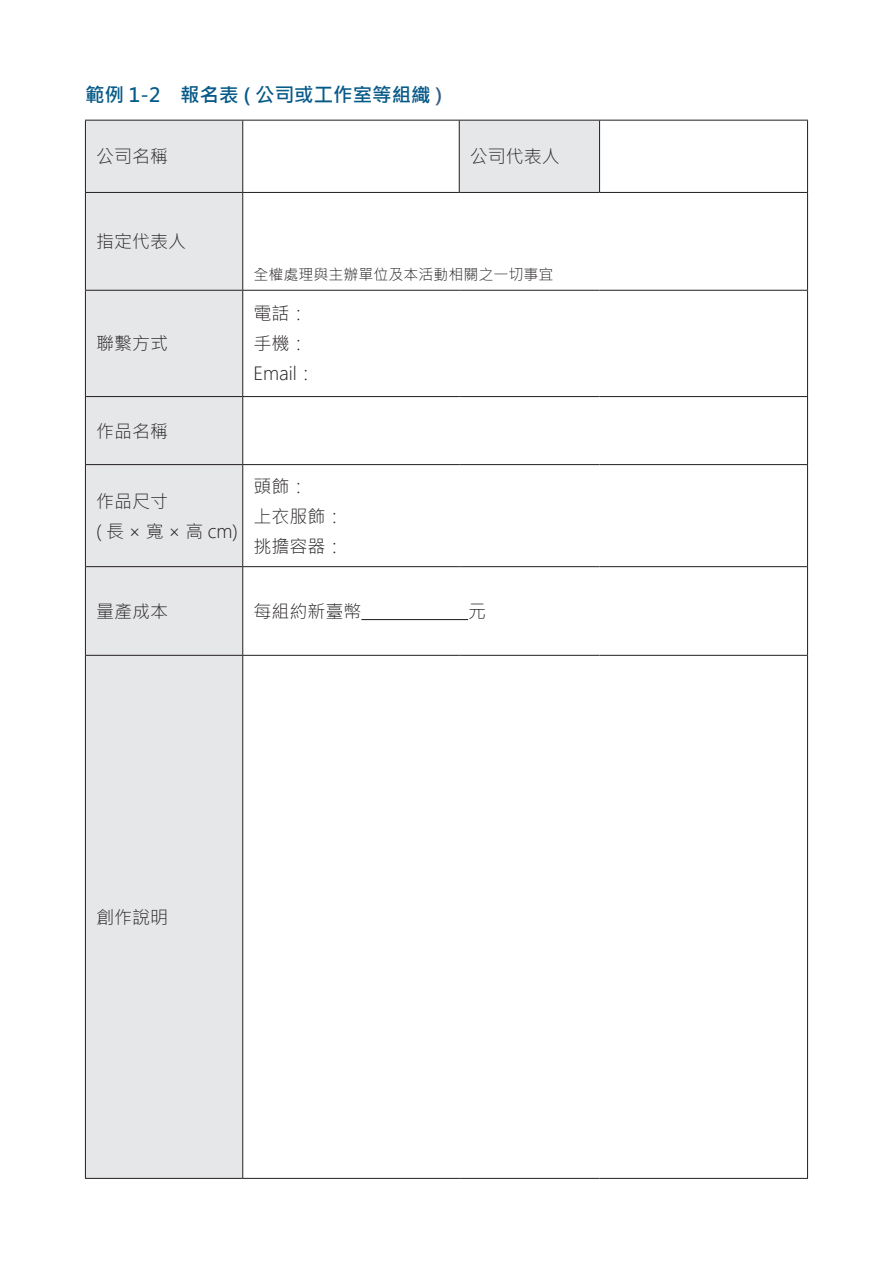
<style>
.page{position:relative;width:893px;height:1263px;background:#fff}
.page>*{position:absolute;margin:0;border:0;box-sizing:border-box;transform-origin:0 0}
.t1{font:700 19.5px "Microsoft Jheng Hei";color:#075a88}
.t2{font:300 18px "Microsoft Jheng Hei";color:#231f20}
.t3{font:300 15px "Microsoft Jheng Hei";color:#231f20}
.s1{color:#315b83}
</style>
<div class="page">
<div style="left:86px;top:121px;width:156px;height:1057px;background:#e6e7e9"></div>
<div style="left:459px;top:120px;width:141px;height:72px;background:#e6e7e9"></div>
<hr style="left:85px;top:120px;width:158px;height:1px;background:#231f20">
<hr style="left:85px;top:121px;width:1px;height:71px;background:#231f20">
<hr style="left:243px;top:120px;width:216px;height:1px;background:#231f20">
<hr style="left:242px;top:121px;width:1px;height:71px;background:#231f20">
<hr style="left:459px;top:120px;width:141px;height:1px;background:#231f20">
<hr style="left:459px;top:121px;width:1px;height:71px;background:#231f20">
<hr style="left:600px;top:120px;width:208px;height:1px;background:#231f20">
<hr style="left:599px;top:121px;width:1px;height:71px;background:#231f20">
<hr style="left:807px;top:121px;width:1px;height:71px;background:#231f20">
<hr style="left:85px;top:192px;width:158px;height:1px;background:#231f20">
<hr style="left:85px;top:193px;width:1px;height:97px;background:#231f20">
<hr style="left:243px;top:192px;width:216px;height:1px;background:#231f20">
<hr style="left:242px;top:193px;width:1px;height:97px;background:#231f20">
<hr style="left:459px;top:192px;width:141px;height:1px;background:#231f20">
<hr style="left:600px;top:192px;width:208px;height:1px;background:#231f20">
<hr style="left:807px;top:193px;width:1px;height:97px;background:#231f20">
<hr style="left:85px;top:290px;width:158px;height:1px;background:#231f20">
<hr style="left:85px;top:291px;width:1px;height:105px;background:#231f20">
<hr style="left:243px;top:290px;width:216px;height:1px;background:#231f20">
<hr style="left:242px;top:291px;width:1px;height:105px;background:#231f20">
<hr style="left:459px;top:290px;width:141px;height:1px;background:#231f20">
<hr style="left:600px;top:290px;width:208px;height:1px;background:#231f20">
<hr style="left:807px;top:291px;width:1px;height:105px;background:#231f20">
<hr style="left:85px;top:396px;width:158px;height:1px;background:#231f20">
<hr style="left:85px;top:397px;width:1px;height:67px;background:#231f20">
<hr style="left:243px;top:396px;width:216px;height:1px;background:#231f20">
<hr style="left:242px;top:397px;width:1px;height:67px;background:#231f20">
<hr style="left:459px;top:396px;width:141px;height:1px;background:#231f20">
<hr style="left:600px;top:396px;width:208px;height:1px;background:#231f20">
<hr style="left:807px;top:397px;width:1px;height:67px;background:#231f20">
<hr style="left:85px;top:464px;width:158px;height:1px;background:#231f20">
<hr style="left:85px;top:465px;width:1px;height:101px;background:#231f20">
<hr style="left:243px;top:464px;width:216px;height:1px;background:#231f20">
<hr style="left:242px;top:465px;width:1px;height:101px;background:#231f20">
<hr style="left:459px;top:464px;width:141px;height:1px;background:#231f20">
<hr style="left:600px;top:464px;width:208px;height:1px;background:#231f20">
<hr style="left:807px;top:465px;width:1px;height:101px;background:#231f20">
<hr style="left:85px;top:566px;width:158px;height:1px;background:#231f20">
<hr style="left:85px;top:567px;width:1px;height:88px;background:#231f20">
<hr style="left:243px;top:566px;width:216px;height:1px;background:#231f20">
<hr style="left:242px;top:567px;width:1px;height:88px;background:#231f20">
<hr style="left:459px;top:566px;width:141px;height:1px;background:#231f20">
<hr style="left:600px;top:566px;width:208px;height:1px;background:#231f20">
<hr style="left:807px;top:567px;width:1px;height:88px;background:#231f20">
<hr style="left:85px;top:655px;width:158px;height:1px;background:#231f20">
<hr style="left:85px;top:656px;width:1px;height:522px;background:#231f20">
<hr style="left:243px;top:655px;width:216px;height:1px;background:#231f20">
<hr style="left:242px;top:656px;width:1px;height:522px;background:#231f20">
<hr style="left:459px;top:655px;width:141px;height:1px;background:#231f20">
<hr style="left:600px;top:655px;width:208px;height:1px;background:#231f20">
<hr style="left:807px;top:656px;width:1px;height:522px;background:#231f20">
<hr style="left:85px;top:1178px;width:158px;height:1px;background:#231f20">
<hr style="left:243px;top:1178px;width:216px;height:1px;background:#231f20">
<hr style="left:459px;top:1178px;width:141px;height:1px;background:#231f20">
<hr style="left:600px;top:1178px;width:208px;height:1px;background:#231f20">
<hr style="left:361px;top:619px;width:107px;height:1px;background:#231f20">
<p class="t1" style="left:85px;top:83px;width:359px">範例 1-2　報名表 ( 公司或工作室等組織 <span class="s1">)</span></p>
<p class="t2" style="left:96px;top:145px;width:73px">公司名稱</p>
<p class="t2" style="left:470px;top:145px;width:91px">公司代表人</p>
<p class="t2" style="left:96px;top:230px;width:91px">指定代表人</p>
<p class="t2" style="left:96px;top:332px;width:73px">聯繫方式</p>
<p class="t2" style="left:96px;top:420px;width:73px">作品名稱</p>
<p class="t2" style="left:96px;top:490px;width:73px">作品尺寸</p>
<p class="t2" style="left:96px;top:520px;width:144px">(長×寬×高cm)</p>
<p class="t3" style="left:253px;top:265px;width:301px">全權處理與主辦單位及本活動相關之一切事宜</p>
<p class="t2" style="left:253px;top:302px;width:55px">電話：</p>
<p class="t2" style="left:253px;top:332px;width:55px">手機：</p>
<p class="t2" style="left:253px;top:362px;width:63px">Email：</p>
<p class="t2" style="left:253px;top:475px;width:55px">頭飾：</p>
<p class="t2" style="left:253px;top:505px;width:91px">上衣服飾：</p>
<p class="t2" style="left:253px;top:535px;width:91px">挑擔容器：</p>
<p class="t2" style="left:96px;top:600px;width:73px">量產成本</p>
<p class="t2" style="left:253px;top:600px;width:109px">每組約新臺幣</p>
<p class="t2" style="left:468px;top:600px;width:19px">元</p>
<p class="t2" style="left:96px;top:906px;width:73px">創作說明</p>
</div>
